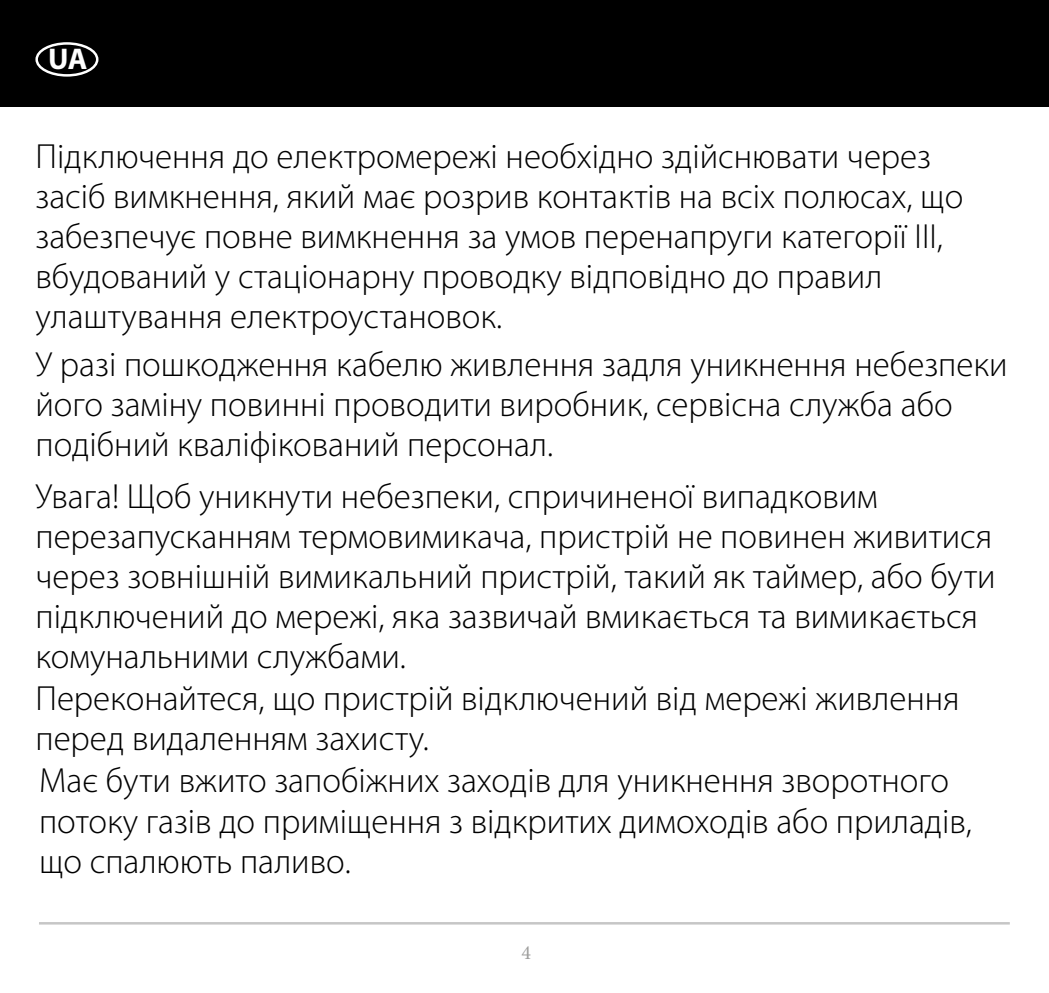
<style>
.page{position:relative;width:1049px;height:993px;background:#fff}
.page>*{position:absolute;margin:0;border:0;box-sizing:border-box;transform-origin:0 0}
.t1{font:300 35px/40.5px "Myriad Pro";color:#000}
.t2{font:700 30px "Myriad Pro";color:#fff}
.t3{font:20px "Minion Pro";color:#9d9d9c}
</style>
<div class="page">
<div style="left:0;top:0;width:1049px;height:106px;background:#000"></div>
<div style="left:35px;top:42px;width:63px;height:35px;border:2px solid #fff;border-radius:50%"></div>
<hr style="left:39px;top:921px;width:971px;height:3px;background:#c6c6c6">
<p class="t2" style="left:48px;top:39px;width:41px">UA</p>
<p class="t1" style="left:35px;top:137px;width:929px">Підключення до електромережі необхідно здійснювати через засіб вимкнення, який має розрив контактів на всіх полюсах, що забезпечує повне вимкнення за умов перенапруги категорії III, вбудований у стаціонарну проводку відповідно до правил улаштування електроустановок.</p>
<p class="t1" style="left:35px;top:345px;width:974px">У разі пошкодження кабелю живлення задля уникнення небезпеки його заміну повинні проводити виробник, сервісна служба або подібний кваліфікований персонал.</p>
<p class="t1" style="left:35px;top:476px;width:961px">Увага! Щоб уникнути небезпеки, спричиненої випадковим перезапусканням термовимикача, пристрій не повинен живитися через зовнішній вимикальний пристрій, такий як таймер, або бути підключений до мережі, яка зазвичай вмикається та вимикається комунальними службами.<br>Переконайтеся, що пристрій відключений від мережі живлення перед видаленням захисту.<br>Має бути вжито запобіжних заходів для уникнення зворотного потоку газів до приміщення з відкритих димоходів або приладів, що спалюють паливо.</p>
<p class="t3" style="left:521px;top:938px;width:11px">4</p>
</div>
